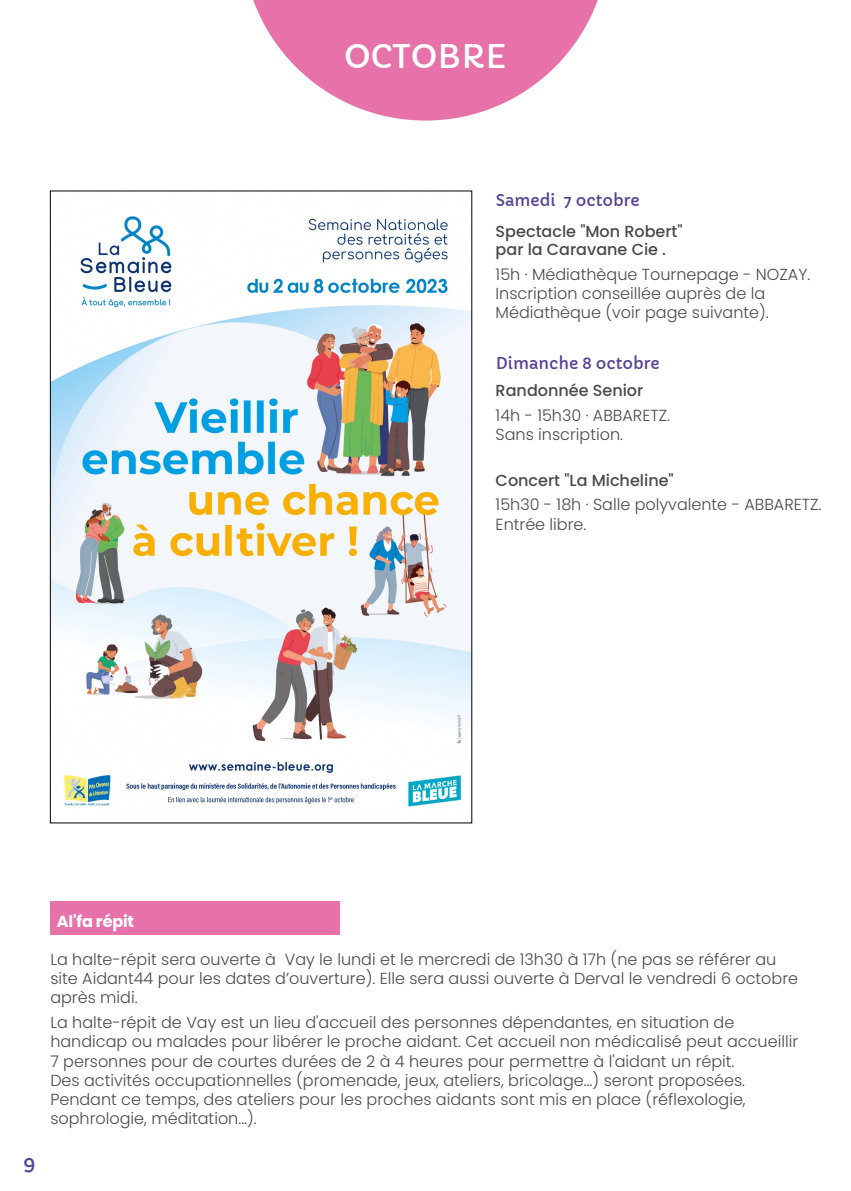
<style>
.page{position:relative;width:851px;height:1191px;background:#fff}
.page>*{position:absolute;margin:0;border:0;box-sizing:border-box;transform-origin:0 0}
.t1{font:32px "Capriola";color:#fff}
.t2{font:20px "Capriola";color:#564294}
.t3{font:300 16px/19.2px "Poppins";color:#4a4a49}
.t4{font:500 16px/18px "Poppins";color:#4a4a49}
.t5{font:16px "Capriola";color:#564294}
.t6{font:700 16px "Poppins";letter-spacing:-.01em;color:#fff}
</style>
<div class="page">
<svg style="left:253px;top:0;width:345px;height:121px;fill:#e672a9"></svg>
<div style="left:50px;top:901px;width:290px;height:34px;background:#e672a9"></div>
<img style="left:52px;top:216px;width:418px;height:591px">
<p class="t1" style="left:344px;top:37px;width:164px">OCTOBRE</p>
<p class="t5" style="left:496px;top:191px;width:145px">Samedi 7 octobre</p>
<p class="t4" style="left:495px;top:222px;width:188px">Spectacle "Mon Robert" par la Caravane Cie .</p>
<p class="t3" style="left:495px;top:265px;width:316px">15h · Médiathèque Tournepage - NOZAY.<br>Inscription conseillée auprès de la<br>Médiathèque (voir page suivante).</p>
<p class="t5" style="left:496px;top:353px;width:165px">Dimanche 8 octobre</p>
<p class="t4" style="left:495px;top:382px;width:149px">Randonnée Senior</p>
<p class="t3" style="left:495px;top:406px;width:176px">14h - 15h30 · ABBARETZ.<br>Sans inscription.</p>
<p class="t4" style="left:495px;top:471px;width:180px">Concert "La Micheline"</p>
<p class="t3" style="left:495px;top:495px;width:327px">15h30 - 18h · Salle polyvalente - ABBARETZ.<br>Entrée libre.</p>
<p class="t2" style="left:24px;top:1150px;width:13px">9</p>
<p class="t6" style="left:57px;top:912px;width:79px">Al'fa répit</p>
<p class="t3" style="left:50px;top:949px;width:749px">La halte-répit sera ouverte à Vay le lundi et le mercredi de 13h30 à 17h (ne pas se référer au site Aidant44 pour les dates d’ouverture). Elle sera aussi ouverte à Derval le vendredi 6 octobre après midi.</p>
<p class="t3" style="left:50px;top:1013px;width:749px">La halte-répit de Vay est un lieu d'accueil des personnes dépendantes, en situation de handicap ou malades pour libérer le proche aidant. Cet accueil non médicalisé peut accueillir 7 personnes pour de courtes durées de 2 à 4 heures pour permettre à l'aidant un répit.<br>Des activités occupationnelles (promenade, jeux, ateliers, bricolage...) seront proposées.<br>Pendant ce temps, des ateliers pour les proches aidants sont mis en place (réflexologie, sophrologie, méditation...).</p>
</div>
